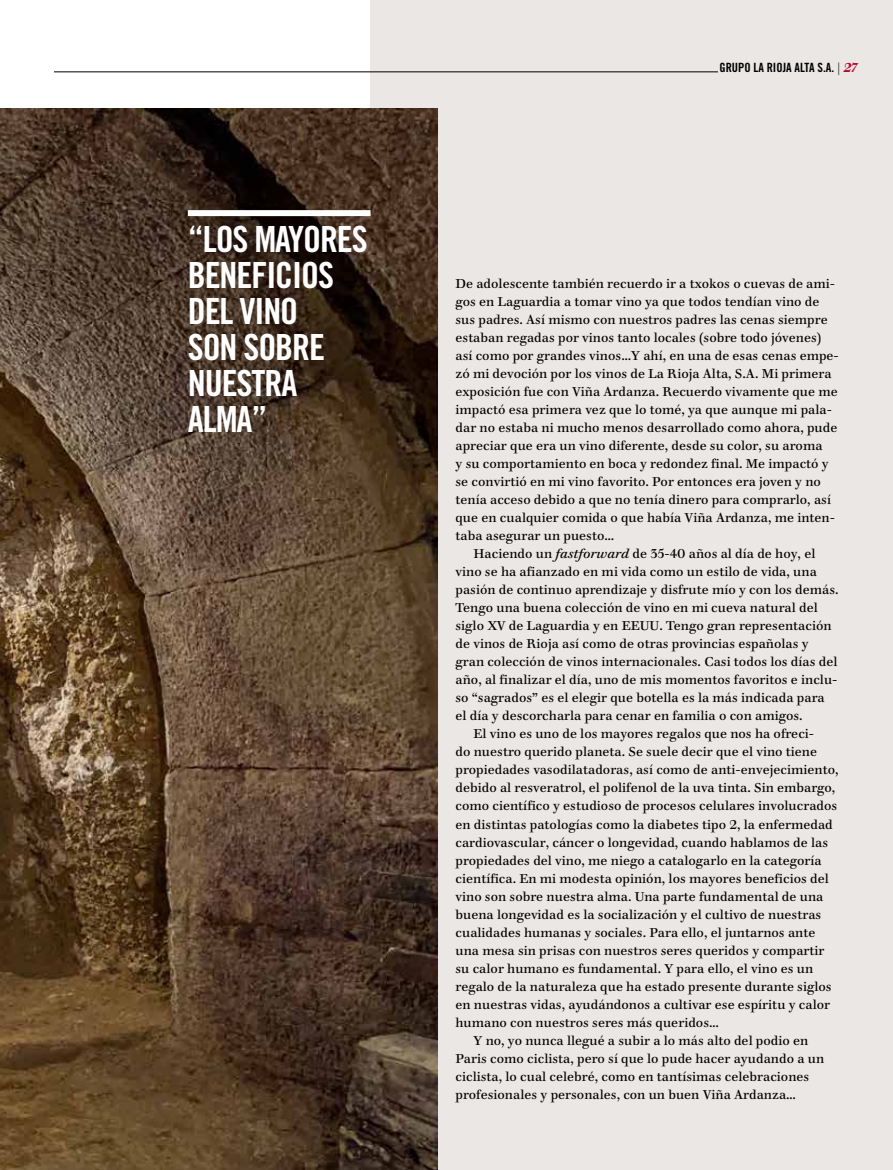
<style>
.page{position:relative;width:893px;height:1170px;background:#fff}
.page>*{position:absolute;margin:0;border:0;box-sizing:border-box;transform-origin:0 0}
.Destacado_24pt{font:36px/36px "Trade Gothic LT Std Bd Cn 20";letter-spacing:-.03em;color:#fff}
.P-Primera_Linea{font:12.75px/18px "Walbaum 12 pt";color:#000}
.P-_Sin_sangria{font:12.75px/18px "Walbaum 12 pt";color:#000}
.t1{font:12.75px "Trade Gothic LT Std Bd Cn 20";color:#000}
.s1{font-family:"Walbaum 12 pt";font-weight:700}
.s2{font-family:"Walbaum 12 pt";font-weight:700;font-style:italic;color:#b10933}
.s3{font-style:italic}
</style>
<div class="page">
<div style="left:371px;top:0;width:522px;height:1169px;background:#ebe7e4"></div>
<img style="left:0;top:108px;width:437px;height:1061px">
<div style="left:188px;top:210px;width:183px;height:6px;background:#fff"></div>
<hr style="left:54px;top:72px;width:664px;height:1px;background:#000">
<p class="Destacado_24pt" style="left:188px;top:221px;width:182px">“LOS MAYORES<br>BENEFICIOS<br>DEL VINO<br>SON SOBRE<br>NUESTRA<br>ALMA”</p>
<p class="t1" style="left:719px;top:60px;width:139px">GRUPO LA RIOJA ALTA S.A. <span class="s1">|</span> <span class="s2">27</span></p>
<p class="P-_Sin_sangria" style="left:455px;top:273px;width:385px">De adolescente también recuerdo ir a txokos o cuevas de ami&shy;gos en Laguardia a tomar vino ya que todos tendían vino de sus padres. Así mismo con nuestros padres las cenas siempre estaban regadas por vinos tanto locales (sobre todo jóvenes) así como por grandes vinos…Y ahí, en una de esas cenas empe&shy;zó mi devoción por los vinos de La Rioja Alta, S.A. Mi primera exposición fue con Viña Ardanza. Recuerdo vivamente que me impactó esa primera vez que lo tomé, ya que aunque mi pala&shy;dar no estaba ni mucho menos desarrollado como ahora, pude apreciar que era un vino diferente, desde su color, su aroma<br>y su comportamiento en boca y redondez final. Me impactó y se convirtió en mi vino favorito. Por entonces era joven y no tenía acceso debido a que no tenía dinero para comprarlo, así que en cualquier comida o que había Viña Ardanza, me inten&shy;taba asegurar un puesto…</p>
<p class="P-Primera_Linea" style="left:455px;top:543px;width:385px;text-indent:18px">Haciendo un <span class="s3">fastforward</span> de 35-40 años al día de hoy, el vino se ha afianzado en mi vida como un estilo de vida, una pasión de continuo aprendizaje y disfrute mío y con los demás.<br>Tengo una buena colección de vino en mi cueva natural del siglo XV de Laguardia y en EEUU. Tengo gran representación de vinos de Rioja así como de otras provincias españolas y gran colección de vinos internacionales. Casi todos los días del año, al finalizar el día, uno de mis momentos favoritos e inclu&shy;so “sagrados” es el elegir que botella es la más indicada para el día y descorcharla para cenar en familia o con amigos.</p>
<p class="P-Primera_Linea" style="left:455px;top:723px;width:385px;text-indent:18px">El vino es uno de los mayores regalos que nos ha ofreci-<br>do nuestro querido planeta. Se suele decir que el vino tiene propiedades vasodilatadoras, así como de anti-envejecimiento, debido al resveratrol, el polifenol de la uva tinta. Sin embargo, como científico y estudioso de procesos celulares involucrados en distintas patologías como la diabetes tipo 2, la enfermedad cardiovascular, cáncer o longevidad, cuando hablamos de las propiedades del vino, me niego a catalogarlo en la categoría científica. En mi modesta opinión, los mayores beneficios del vino son sobre nuestra alma. Una parte fundamental de una buena longevidad es la socialización y el cultivo de nuestras cualidades humanas y sociales. Para ello, el juntarnos ante una mesa sin prisas con nuestros seres queridos y compartir su calor humano es fundamental. Y para ello, el vino es un regalo de la naturaleza que ha estado presente durante siglos en nuestras vidas, ayudándonos a cultivar ese espíritu y calor humano con nuestros seres más queridos…</p>
<p class="P-Primera_Linea" style="left:455px;top:1029px;width:370px;text-indent:18px">Y no, yo nunca llegué a subir a lo más alto del podio en Paris como ciclista, pero sí que lo pude hacer ayudando a un ciclista, lo cual celebré, como en tantísimas celebraciones profesionales y personales, con un buen Viña Ardanza…</p>
</div>
